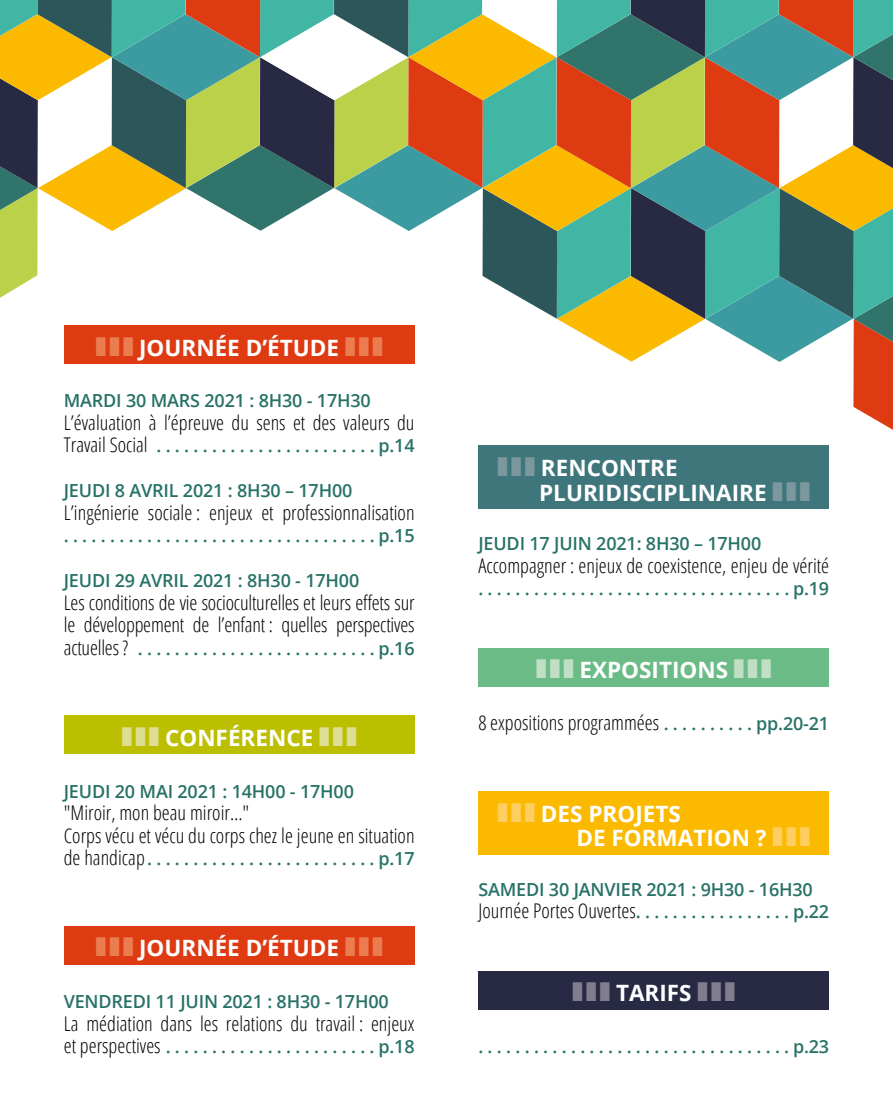
<style>
.page{position:relative;width:893px;height:1117px;background:#fff}
.page>*{position:absolute;margin:0;border:0;box-sizing:border-box;transform-origin:0 0}
.t1{font:700 22.5px/24.8px "Open Sans";color:#fff}
.t2{font:300 condensed 20.25px/22.5px "Open Sans";color:#000}
.t3{font:600 18px "Open Sans";letter-spacing:-.01em;color:#277267}
.s1{color:#ea7d50}
.s2{font-weight:300;font-stretch:condensed;font-size:20.25px;color:#000}
.s3{color:#dddd93}
.s4{color:#7b989e}
.s5{color:#c0dfc5}
.s6{font-weight:600;font-stretch:normal;font-size:18px;color:#277267}
.s7{color:#fece61}
.s8{color:#817d8f}
</style>
<div class="page">
<svg style="left:0;top:0;width:893px;height:430px"></svg>
<div style="left:64px;top:325px;width:351px;height:38px;background:#df3b13"></div>
<div style="left:64px;top:715px;width:351px;height:38px;background:#bbbf00"></div>
<div style="left:64px;top:925px;width:351px;height:39px;background:#df3b13"></div>
<div style="left:478px;top:445px;width:351px;height:64px;background:#3e767c"></div>
<div style="left:478px;top:648px;width:351px;height:38px;background:#6bbb87"></div>
<div style="left:478px;top:790px;width:351px;height:64px;background:#fbba00"></div>
<div style="left:478px;top:970px;width:351px;height:39px;background:#272a42"></div>
<p class="t1" style="left:96px;top:334px;width:288px"><span class="s1">■</span> <span class="s1">■</span> <span class="s1">■</span> JOURNÉE D’ÉTUDE <span class="s1">■</span> <span class="s1">■</span> <span class="s1">■</span></p>
<p class="t3" style="left:64px;top:388px;width:309px">MARDI 30 MARS 2021 : 8H30 - 17H30</p>
<p class="t2" style="left:64px;top:410px;width:352px">L’évaluation à l’épreuve du sens et des valeurs du</p>
<p class="t3" style="left:64px;top:433px;width:352px"><span class="s2">Travail Social</span> . . . . . . . . . . . . . . . . . . . . . . . p.14</p>
<p class="t3" style="left:64px;top:478px;width:290px">JEUDI 8 AVRIL 2021 : 8H30 – 17H00</p>
<p class="t2" style="left:64px;top:500px;width:352px">L’ingénierie sociale : enjeux et professionnalisation</p>
<p class="t3" style="left:64px;top:523px;width:352px">..................................p.15</p>
<p class="t3" style="left:64px;top:568px;width:297px">JEUDI 29 AVRIL 2021 : 8H30 - 17H00</p>
<p class="t2" style="left:64px;top:590px;width:352px">Les conditions de vie socioculturelles et leurs effets sur le développement de l’enfant : quelles perspectives</p>
<p class="t3" style="left:64px;top:636px;width:352px"><span class="s2">actuelles ?</span> . . . . . . . . . . . . . . . . . . . . . . . . . p.16</p>
<p class="t1" style="left:122px;top:724px;width:237px"><span class="s3">■</span> <span class="s3">■</span> <span class="s3">■</span> CONFÉRENCE <span class="s3">■</span> <span class="s3">■</span> <span class="s3">■</span></p>
<p class="t3" style="left:64px;top:778px;width:292px">JEUDI 20 MAI 2021 : 14H00 - 17H00</p>
<p class="t2" style="left:64px;top:800px;width:352px">"Miroir, mon beau miroir…"<br>Corps vécu et vécu du corps chez le jeune en situation</p>
<p class="t3" style="left:64px;top:846px;width:352px"><span class="s2">de handicap</span> . . . . . . . . . . . . . . . . . . . . . . . . p.17</p>
<p class="t1" style="left:96px;top:935px;width:288px"><span class="s1">■</span> <span class="s1">■</span> <span class="s1">■</span> JOURNÉE D’ÉTUDE <span class="s1">■</span> <span class="s1">■</span> <span class="s1">■</span></p>
<p class="t3" style="left:64px;top:988px;width:326px">VENDREDI 11 JUIN 2021 : 8H30 - 17H00</p>
<p class="t2" style="left:64px;top:1011px;width:352px">La médiation dans les relations du travail : enjeux</p>
<p class="t3" style="left:64px;top:1033px;width:352px"><span class="s2">et perspectives</span> . . . . . . . . . . . . . . . . . . . . . . p.18</p>
<p class="t1" style="left:539px;top:455px;width:272px;text-indent:-42px"><span class="s4">■</span> <span class="s4">■</span> <span class="s4">■</span> RENCONTRE<br>PLURIDISCIPLINAIRE <span class="s4">■</span> <span class="s4">■</span> <span class="s4">■</span></p>
<p class="t3" style="left:478px;top:531px;width:284px">JEUDI 17 JUIN 2021: 8H30 – 17H00</p>
<p class="t2" style="left:478px;top:553px;width:352px">Accompagner : enjeux de coexistence, enjeu de vérité</p>
<p class="t3" style="left:478px;top:576px;width:352px">..................................p.19</p>
<p class="t1" style="left:536px;top:657px;width:237px"><span class="s5">■</span> <span class="s5">■</span> <span class="s5">■</span> EXPOSITIONS <span class="s5">■</span> <span class="s5">■</span> <span class="s5">■</span></p>
<p class="t2" style="left:478px;top:710px;width:352px">8 expositions programmées <span class="s6">. . . . . . . . . . pp.20-21</span></p>
<p class="t1" style="left:576px;top:800px;width:235px;text-indent:-79px"><span class="s7">■</span> <span class="s7">■</span> <span class="s7">■</span> DES PROJETS<br>DE FORMATION ? <span class="s7">■</span> <span class="s7">■</span> <span class="s7">■</span></p>
<p class="t3" style="left:478px;top:876px;width:336px">SAMEDI 30 JANVIER 2021 : 9H30 - 16H30</p>
<p class="t2" style="left:478px;top:898px;width:352px">Journée Portes Ouvertes <span class="s6">. . . . . . . . . . . . . . . . p.22</span></p>
<p class="t1" style="left:573px;top:980px;width:164px"><span class="s8">■■■</span> TARIFS<span class="s8">■■■</span></p>
<p class="t3" style="left:478px;top:1033px;width:352px">..................................p.23</p>
</div>
